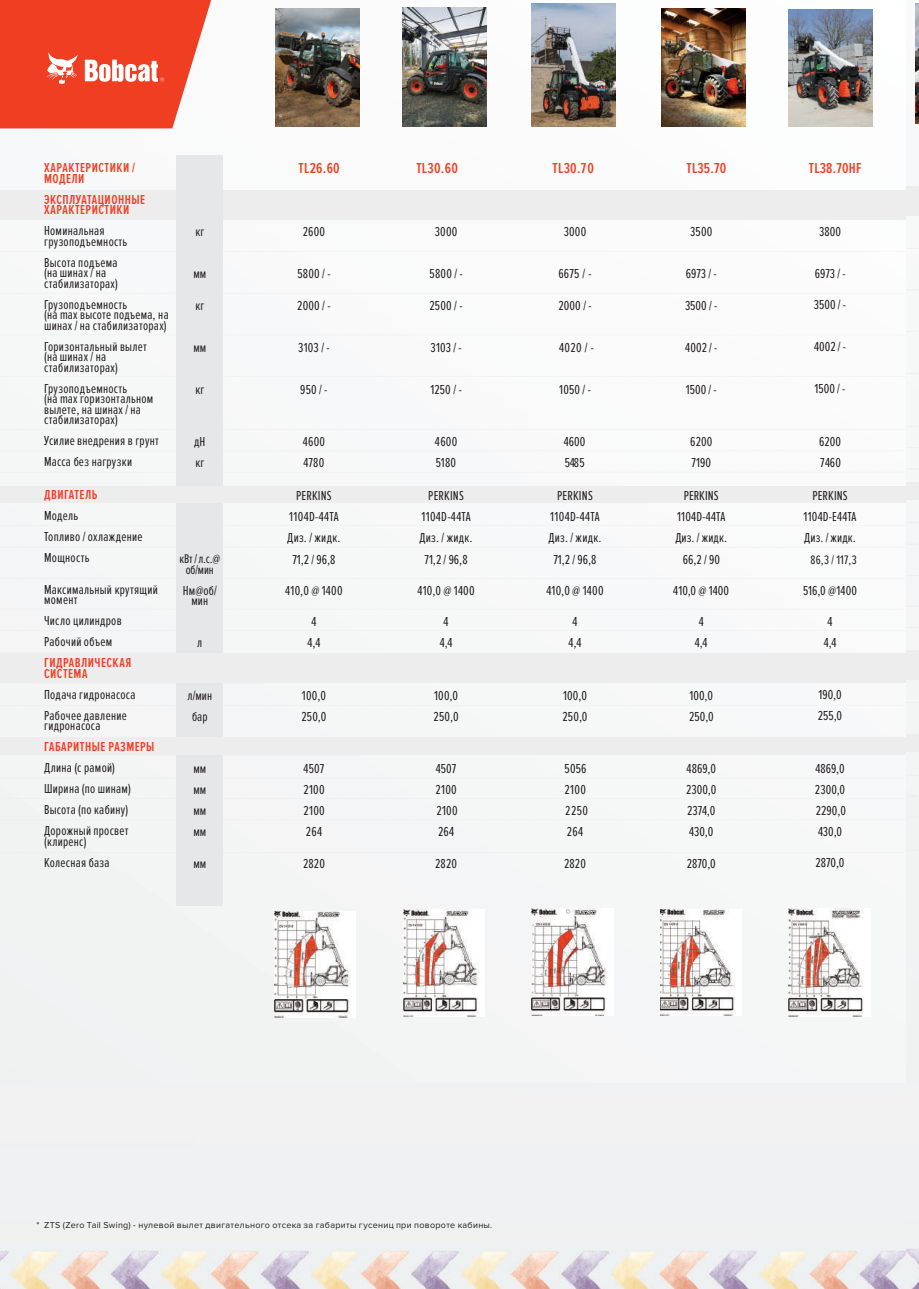
<style>
.page{position:relative;width:919px;height:1289px;background:#fff}
.page>*{position:absolute;margin:0;border:0;box-sizing:border-box;transform-origin:0 0}
.t1{font:600 15px "Proxima Nova Ex Cn";letter-spacing:.015em;color:#ef3e22}
.t2{font:13.5px/21px "Proxima Nova Ex Cn";letter-spacing:.02em;color:#231f20}
.t3{font:600 13.5px/10.5px "Proxima Nova Ex Cn";letter-spacing:.035em;color:#ef3e22}
.t4{font:13.05px/10.5px "Proxima Nova Ex Cn";letter-spacing:-.01em;color:#231f20;text-align:center}
.t5{font:12.75px "Proxima Nova Ex Cn";color:#231f20}
.t6{font:9px "Proxima Nova";letter-spacing:.03em;color:#231f20}
</style>
<div class="page">
<div style="left:0;top:0;width:918px;height:1083px;background:#f6f7f7"></div>
<svg style="left:0;top:0;width:211px;height:128px;background:#f05840"></svg>
<div style="left:0;top:190px;width:906px;height:29px;background:#ededee"></div>
<img style="left:0;top:1083px;width:906px;height:205px">
<div style="left:177px;top:155px;width:46px;height:750px;background:#e6e7e9"></div>
<div style="left:0;top:653px;width:906px;height:30px;background:#ededee"></div>
<div style="left:0;top:486px;width:906px;height:17px;background:#ededee"></div>
<div style="left:0;top:737px;width:906px;height:17px;background:#ededee"></div>
<img style="left:788px;top:9px;width:84px;height:117px">
<img style="left:788px;top:908px;width:82px;height:108px">
<img style="left:275px;top:9px;width:84px;height:118px">
<img style="left:275px;top:911px;width:81px;height:106px">
<img style="left:402px;top:7px;width:84px;height:120px">
<img style="left:403px;top:909px;width:81px;height:107px">
<img style="left:661px;top:9px;width:84px;height:118px">
<img style="left:660px;top:909px;width:81px;height:106px">
<img style="left:531px;top:4px;width:84px;height:123px">
<img style="left:531px;top:908px;width:82px;height:107px">
<div style="left:906px;top:1081px;width:12px;height:207px;background:#eff1f1"></div>
<div style="left:906px;top:186px;width:12px;height:30px;background:#ededee"></div>
<div style="left:906px;top:650px;width:12px;height:30px;background:#ededee"></div>
<div style="left:906px;top:483px;width:12px;height:17px;background:#ededee"></div>
<div style="left:906px;top:734px;width:12px;height:17px;background:#ededee"></div>
<hr style="left:0;top:816px;width:919px;height:4px;background:#f4f5f5">
<div style="left:0;top:775px;width:919px;height:6px;background:#f4f5f6"></div>
<hr style="left:0;top:849px;width:919px;height:4px;background:#f4f5f4">
<hr style="left:0;top:795px;width:919px;height:4px;background:#f4f5f6">
<div style="left:0;top:575px;width:919px;height:5px;background:#f6f7f7"></div>
<svg style="left:0;top:443px;width:919px;height:8px"></svg>
<svg style="left:0;top:422px;width:919px;height:8px"></svg>
<svg style="left:0;top:289px;width:919px;height:8px"></svg>
<div style="left:0;top:702px;width:919px;height:12px;background:#f5f6f6"></div>
<div style="left:0;top:625px;width:919px;height:6px;background:#f6f7f7"></div>
<div style="left:0;top:605px;width:919px;height:5px;background:#f5f6f6"></div>
<div style="left:0;top:543px;width:919px;height:5px;background:#f6f7f7"></div>
<div style="left:0;top:522px;width:919px;height:6px;background:#f6f7f7"></div>
<div style="left:0;top:468px;width:919px;height:5px;background:#f6f7f7"></div>
<svg style="left:0;top:373px;width:919px;height:11px"></svg>
<svg style="left:0;top:325px;width:919px;height:10px"></svg>
<svg style="left:0;top:248px;width:919px;height:14px"></svg>
<img style="left:915px;top:4px;width:3px;height:120px">
<p class="t3" style="left:44px;top:163px;width:92px">ХАРАКТЕРИСТИКИ /<br>МОДЕЛИ</p>
<p class="t3" style="left:44px;top:194px;width:103px">ЭКСПЛУАТАЦИОННЫЕ<br>ХАРАКТЕРИСТИКИ</p>
<p class="t2" style="left:44px;top:226px;width:85px;line-height:10.5px">Номинальная грузоподъемность</p>
<p class="t2" style="left:44px;top:257px;width:75px;line-height:10.5px">Высота подъема (на шинах / на стабилизаторах)</p>
<p class="t2" style="left:44px;top:299px;width:126px;line-height:10.5px">Грузоподъемность<br>(на max высоте подъема, на шинах / на стабилизаторах)</p>
<p class="t2" style="left:44px;top:341px;width:104px;line-height:10.5px">Горизонтальный вылет (на шинах / на стабилизаторах)</p>
<p class="t2" style="left:44px;top:383px;width:111px;line-height:10.5px">Грузоподъемность<br>(на max горизонтальном вылете, на шинах / на стабилизаторах)</p>
<p class="t2" style="left:44px;top:430px;width:116px">Усилие внедрения в грунт<br>Масса без нагрузки</p>
<p class="t3" style="left:44px;top:490px;width:55px">ДВИГАТЕЛЬ</p>
<p class="t2" style="left:44px;top:505px;width:100px">Модель<br>Топливо / охлаждение<br>Мощность</p>
<p class="t2" style="left:44px;top:584px;width:115px;line-height:10.5px">Максимальный крутящий момент</p>
<p class="t2" style="left:44px;top:610px;width:79px">Число цилиндров<br>Рабочий объем</p>
<p class="t3" style="left:44px;top:658px;width:89px">ГИДРАВЛИЧЕСКАЯ<br>СИСТЕМА</p>
<p class="t2" style="left:44px;top:684px;width:93px">Подача гидронасоса<br>Рабочее давление</p>
<p class="t2" style="left:44px;top:715px;width:58px">гидронасоса</p>
<p class="t3" style="left:44px;top:741px;width:112px">ГАБАРИТНЫЕ РАЗМЕРЫ</p>
<p class="t2" style="left:44px;top:757px;width:88px">Длина (с рамой)<br>Ширина (по шинам)<br>Высота (по кабину)<br>Дорожный просвет</p>
<p class="t2" style="left:44px;top:831px;width:67px">(клиренс)<br>Колесная база</p>
<p class="t2" style="left:195px;top:221px;width:10px">кг</p>
<p class="t2" style="left:193px;top:263px;width:14px">мм</p>
<p class="t2" style="left:195px;top:295px;width:10px">кг</p>
<p class="t2" style="left:193px;top:337px;width:14px">мм</p>
<p class="t2" style="left:195px;top:379px;width:10px">кг</p>
<p class="t2" style="left:194px;top:431px;width:13px">дН кг</p>
<p class="t4" style="left:179px;top:554px;width:42px">кВт / л.с.@ об/мин</p>
<p class="t2" style="left:183px;top:585px;width:35px;line-height:10.5px;text-align:center">Нм@об/ мин</p>
<p class="t2" style="left:197px;top:632px;width:7px">л</p>
<p class="t2" style="left:187px;top:685px;width:26px;text-align:center">л/мин бар</p>
<p class="t2" style="left:193px;top:758px;width:14px;text-align:justify">мм мм мм мм</p>
<p class="t2" style="left:193px;top:853px;width:14px">мм</p>
<p class="t1" style="left:298px;top:160px;width:43px">TL26.60</p>
<p class="t2" style="left:303px;top:221px;width:24px">2600</p>
<p class="t2" style="left:297px;top:263px;width:35px">5800 / -</p>
<p class="t2" style="left:297px;top:295px;width:35px">2000 / -</p>
<p class="t2" style="left:298px;top:337px;width:33px">3103 / -</p>
<p class="t2" style="left:300px;top:379px;width:29px">950 / -</p>
<p class="t2" style="left:303px;top:431px;width:24px">4600<br>4780</p>
<p class="t2" style="left:287px;top:485px;width:55px;text-align:center">PERKINS<br>1104D-44TA<br>Диз. / жидк.<br>71,2 / 96,8</p>
<p class="t2" style="left:285px;top:580px;width:59px">410,0 @ 1400</p>
<p class="t2" style="left:307px;top:611px;width:14px">4<br>4,4</p>
<p class="t2" style="left:301px;top:685px;width:27px">100,0<br>250,0</p>
<p class="t2" style="left:303px;top:758px;width:23px;text-align:justify">4507<br>2100<br>2100<br>264</p>
<p class="t2" style="left:303px;top:853px;width:23px">2820</p>
<p class="t1" style="left:416px;top:160px;width:43px">TL30.60</p>
<p class="t2" style="left:435px;top:221px;width:24px">3000</p>
<p class="t2" style="left:429px;top:263px;width:35px">5800 / -</p>
<p class="t2" style="left:429px;top:295px;width:35px">2500 / -</p>
<p class="t2" style="left:430px;top:337px;width:33px">3103 / -</p>
<p class="t2" style="left:430px;top:379px;width:33px">1250 / -</p>
<p class="t2" style="left:435px;top:431px;width:24px">4600<br>5180</p>
<p class="t2" style="left:419px;top:485px;width:55px;text-align:center">PERKINS<br>1104D-44TA<br>Диз. / жидк.<br>71,2 / 96,8</p>
<p class="t2" style="left:417px;top:580px;width:59px">410,0 @ 1400</p>
<p class="t2" style="left:439px;top:611px;width:14px">4<br>4,4</p>
<p class="t2" style="left:433px;top:685px;width:27px">100,0<br>250,0</p>
<p class="t2" style="left:435px;top:758px;width:24px;text-align:justify">4507<br>2100<br>2100<br>264</p>
<p class="t2" style="left:435px;top:853px;width:23px">2820</p>
<p class="t1" style="left:552px;top:160px;width:43px">TL30.70</p>
<p class="t2" style="left:563px;top:221px;width:24px">3000</p>
<p class="t2" style="left:558px;top:263px;width:35px">6675 / -</p>
<p class="t2" style="left:558px;top:295px;width:35px">2000 / -</p>
<p class="t2" style="left:559px;top:337px;width:36px">4020 / -</p>
<p class="t2" style="left:559px;top:379px;width:33px">1050 / -</p>
<p class="t2" style="left:564px;top:431px;width:23px">4600<br>5485</p>
<p class="t2" style="left:548px;top:485px;width:55px;text-align:center">PERKINS<br>1104D-44TA<br>Диз. / жидк.<br>71,2 / 96,8</p>
<p class="t2" style="left:546px;top:580px;width:59px">410,0 @ 1400</p>
<p class="t2" style="left:568px;top:611px;width:14px">4<br>4,4</p>
<p class="t2" style="left:562px;top:685px;width:27px">100,0<br>250,0</p>
<p class="t2" style="left:564px;top:758px;width:25px">5056<br>2100<br>2250<br>264</p>
<p class="t2" style="left:564px;top:853px;width:23px">2820</p>
<p class="t1" style="left:686px;top:160px;width:41px">TL35.70</p>
<p class="t2" style="left:690px;top:221px;width:23px">3500</p>
<p class="t2" style="left:685px;top:263px;width:32px">6973 / -</p>
<p class="t2" style="left:685px;top:295px;width:34px">3500 / -</p>
<p class="t2" style="left:685px;top:337px;width:33px">4002 / -</p>
<p class="t2" style="left:685px;top:379px;width:32px">1500 / -</p>
<p class="t2" style="left:690px;top:431px;width:24px">6200<br>7190</p>
<p class="t2" style="left:675px;top:485px;width:53px;text-align:center">PERKINS<br>1104D-44TA<br>Диз. / жидк.<br>66,2 / 90</p>
<p class="t2" style="left:673px;top:580px;width:57px">410,0 @ 1400</p>
<p class="t2" style="left:695px;top:611px;width:14px">4<br>4,4</p>
<p class="t2" style="left:689px;top:685px;width:26px">100,0<br>250,0</p>
<p class="t2" style="left:686px;top:758px;width:32px;text-align:justify">4869,0<br>2300,0<br>2374,0<br>430,0</p>
<p class="t2" style="left:686px;top:853px;width:30px">2870,0</p>
<p class="t1" style="left:808px;top:160px;width:54px">TL38.70HF</p>
<p class="t2" style="left:819px;top:221px;width:23px">3800</p>
<p class="t2" style="left:814px;top:263px;width:32px">6973 / -</p>
<p class="t2" style="left:813px;top:295px;width:34px">3500 / -</p>
<p class="t2" style="left:814px;top:337px;width:33px">4002 / -</p>
<p class="t2" style="left:814px;top:379px;width:32px">1500 / -</p>
<p class="t2" style="left:819px;top:431px;width:24px">6200<br>7460</p>
<p class="t2" style="left:803px;top:485px;width:54px;text-align:center">PERKINS<br>1104D-E44TA<br>Диз. / жидк.</p>
<p class="t5" style="left:810px;top:552px;width:47px">86,3 / 117,3</p>
<p class="t2" style="left:803px;top:580px;width:55px">516,0 @1400</p>
<p class="t2" style="left:823px;top:611px;width:14px">4<br>4,4</p>
<p class="t2" style="left:817px;top:684px;width:26px">190,0<br>255,0</p>
<p class="t2" style="left:814px;top:758px;width:33px;text-align:justify">4869,0<br>2300,0<br>2290,0<br>430,0</p>
<p class="t2" style="left:815px;top:852px;width:30px">2870,0</p>
<p class="t6" style="left:36px;top:1219px;width:457px">* ZTS (Zero Tail Swing) - нулевой вылет двигательного отсека за габариты гусениц при повороте кабины.</p>
</div>
